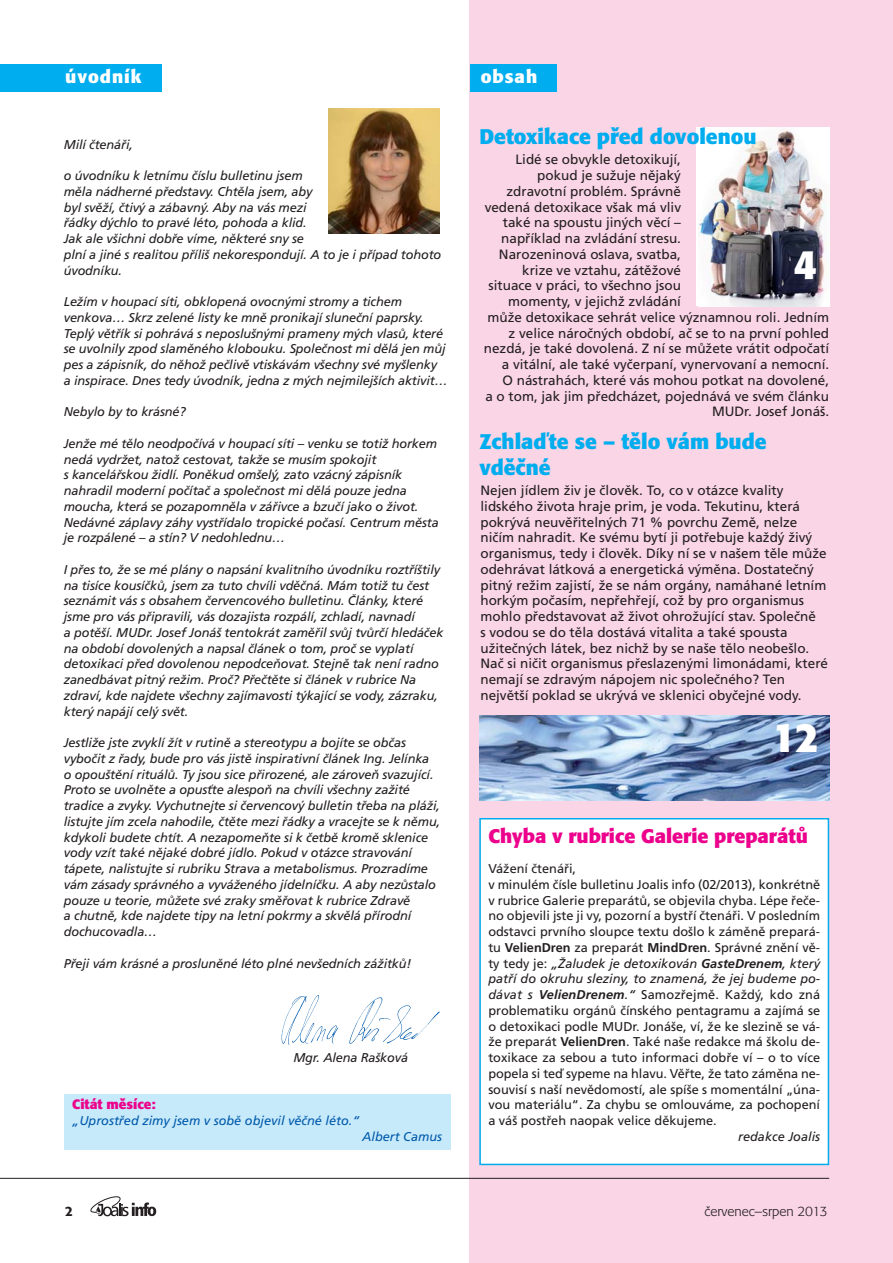
<style>
.page{position:relative;width:893px;height:1263px;background:#fff}
.page>*{position:absolute;margin:0;border:0;box-sizing:border-box;transform-origin:0 0}
.t1{font:700 40.5px "Formata CE";color:#fff}
.t2{font:700 21px/26.4px "Formata CE";color:#00adef}
.t3{font:700 19.5px "Formata CE";color:#ec008c}
.t4{font:700 18px "Formata CE";letter-spacing:.05em;color:#fff}
.t5{font:13.5px/15.8px "Frutiger CE";color:#231f20}
.t6{font:300 13.5px "Formata CE";color:#231f20}
.t7{font:700 13.5px "Formata CE";color:#ec008c}
.t8{font:500 13.5px "Formata CE";color:#231f20}
.t9{font:italic 12.75px/15.8px "Frutiger CE";letter-spacing:-.01em;color:#231f20}
.t10{font:12.75px/15.8px "Frutiger CE";color:#231f20}
.t11{font:italic 12.75px "Frutiger CE";color:#005aaa}
.s1{font-weight:700}
.s2{font-style:italic}
.s3{font-weight:700;font-style:italic}
</style>
<div class="page">
<div style="left:64px;top:1094px;width:387px;height:56px;background:#c7eafb"></div>
<div style="left:469px;top:0;width:424px;height:1263px;background:#fad5e5"></div>
<div style="left:0;top:64px;width:162px;height:28px;background:#00adef"></div>
<div style="left:470px;top:64px;width:87px;height:28px;background:#00adef"></div>
<svg style="left:90px;top:1196px;width:66px;height:20px"></svg>
<hr style="left:0;top:1178px;width:829px;height:1px;background:#231f20">
<img style="left:329px;top:108px;width:110px;height:126px">
<img style="left:281px;top:996px;width:159px;height:49px">
<img style="left:698px;top:128px;width:131px;height:178px">
<img style="left:479px;top:716px;width:350px;height:85px">
<div style="left:481px;top:819px;width:347px;height:345px;background:#fff"></div>
<div style="left:479px;top:818px;width:350px;height:347px;border:2px solid #00adef"></div>
<h3 class="t4" style="left:65px;top:68px;width:78px">úvodník</h3>
<h3 class="t4" style="left:481px;top:68px;width:58px">obsah</h3>
<p class="t9" style="left:64px;top:137px;width:71px">Milí čtenáři,</p>
<p class="t9" style="left:64px;top:169px;width:379px">o úvodníku k letnímu číslu bulletinu jsem<br>měla nádherné představy. Chtěla jsem, aby<br>byl svěží, čtivý a zábavný. Aby na vás mezi<br>řádky dýchlo to pravé léto, pohoda a klid.<br>Jak ale všichni dobře víme, některé sny se<br>plní a jiné s realitou příliš nekorespondují. A to je i případ tohoto úvodníku.</p>
<p class="t9" style="left:64px;top:295px;width:385px">Ležím v houpací síti, obklopená ovocnými stromy a tichem venkova… Skrz zelené listy ke mně pronikají sluneční paprsky.<br>Teplý větřík si pohrává s neposlušnými prameny mých vlasů, které se uvolnily zpod slaměného klobouku. Společnost mi dělá jen můj pes a zápisník, do něhož pečlivě vtiskávám všechny své myšlenky a inspirace. Dnes tedy úvodník, jedna z mých nejmilejších aktivit…</p>
<p class="t9" style="left:64px;top:405px;width:124px">Nebylo by to krásné?</p>
<p class="t9" style="left:64px;top:437px;width:377px">Jenže mé tělo neodpočívá v houpací síti – venku se totiž horkem nedá vydržet, natož cestovat, takže se musím spokojit<br>s kancelářskou židlí. Poněkud omšelý, zato vzácný zápisník nahradil moderní počítač a společnost mi dělá pouze jedna moucha, která se pozapomněla v zářivce a bzučí jako o život.<br>Nedávné záplavy záhy vystřídalo tropické počasí. Centrum města je rozpálené – a stín? V nedohlednu…</p>
<p class="t9" style="left:64px;top:563px;width:381px">I přes to, že se mé plány o napsání kvalitního úvodníku roztříštily na tisíce kousíčků, jsem za tuto chvíli vděčná. Mám totiž tu čest seznámit vás s obsahem červencového bulletinu. Články, které jsme pro vás připravili, vás dozajista rozpálí, zchladí, navnadí<br>a potěší. MUDr. Josef Jonáš tentokrát zaměřil svůj tvůrčí hledáček na období dovolených a napsal článek o tom, proč se vyplatí detoxikaci před dovolenou nepodceňovat. Stejně tak není radno zanedbávat pitný režim. Proč? Přečtěte si článek v rubrice Na zdraví, kde najdete všechny zajímavosti týkající se vody, zázraku, který napájí celý svět.</p>
<p class="t9" style="left:64px;top:736px;width:378px">Jestliže jste zvyklí žít v rutině a stereotypu a bojíte se občas vybočit z řady, bude pro vás jistě inspirativní článek Ing. Jelínka o opouštění rituálů. Ty jsou sice přirozené, ale zároveň svazující.<br>Proto se uvolněte a opusťte alespoň na chvíli všechny zažité tradice a zvyky. Vychutnejte si červencový bulletin třeba na pláži, listujte jím zcela nahodile, čtěte mezi řádky a vracejte se k němu, kdykoli budete chtít. A nezapomeňte si k četbě kromě sklenice vody vzít také nějaké dobré jídlo. Pokud v otázce stravování tápete, nalistujte si rubriku Strava a metabolismus. Prozradíme vám zásady správného a vyváženého jídelníčku. A aby nezůstalo pouze u teorie, můžete své zraky směřovat k rubrice Zdravě<br>a chutně, kde najdete tipy na letní pokrmy a skvělá přírodní dochucovadla…</p>
<p class="t9" style="left:64px;top:956px;width:349px">Přeji vám krásné a prosluněné léto plné nevšedních zážitků!</p>
<p class="t9" style="left:293px;top:1051px;width:116px">Mgr. Alena Rašková</p>
<p class="t7" style="left:72px;top:1099px;width:85px">Citát měsíce:</p>
<p class="t11" style="left:72px;top:1115px;width:289px">„Uprostřed zimy jsem v sobě objevil věčné léto.“</p>
<p class="t11" style="left:362px;top:1131px;width:81px">Albert Camus</p>
<h2 class="t2" style="left:479px;top:125px;width:279px">Detoxikace před dovolenou</h2>
<p class="t5" style="left:515px;top:153px;width:167px">Lidé se obvykle detoxikují,</p>
<p class="t5" style="left:537px;top:169px;width:145px">pokud je sužuje nějaký</p>
<p class="t5" style="left:506px;top:184px;width:176px">zdravotní problém. Správně</p>
<p class="t5" style="left:485px;top:200px;width:198px">vedená detoxikace však má vliv</p>
<p class="t5" style="left:503px;top:216px;width:180px">také na spoustu jiných věcí –</p>
<p class="t5" style="left:501px;top:232px;width:181px">například na zvládání stresu.</p>
<p class="t5" style="left:499px;top:247px;width:184px">Narozeninová oslava, svatba,</p>
<p class="t5" style="left:522px;top:263px;width:160px">krize ve vztahu, zátěžové</p>
<p class="t5" style="left:488px;top:279px;width:194px">situace v práci, to všechno jsou</p>
<p class="t5" style="left:508px;top:295px;width:174px">momenty, v jejichž zvládání</p>
<p class="t5" style="left:488px;top:310px;width:343px">může detoxikace sehrát velice významnou roli. Jedním</p>
<p class="t5" style="left:509px;top:326px;width:322px">z velice náročných období, ač se to na první pohled</p>
<p class="t5" style="left:484px;top:342px;width:347px">nezdá, je také dovolená. Z ní se můžete vrátit odpočatí</p>
<p class="t5" style="left:502px;top:358px;width:329px">a vitální, ale také vyčerpaní, vynervovaní a nemocní.</p>
<p class="t5" style="left:503px;top:373px;width:328px">O nástrahách, které vás mohou potkat na dovolené,</p>
<p class="t5" style="left:485px;top:389px;width:345px">a o tom, jak jim předcházet, pojednává ve svém článku</p>
<p class="t5" style="left:712px;top:405px;width:119px">MUDr. Josef Jonáš.</p>
<h1 class="t1" style="left:794px;top:247px;width:25px">4</h1>
<h2 class="t2" style="left:479px;top:430px;width:289px">Zchlaďte se – tělo vám bude vděčné</h2>
<p class="t5" style="left:480px;top:484px;width:349px">Nejen jídlem živ je člověk. To, co v otázce kvality lidského života hraje prim, je voda. Tekutinu, která pokrývá neuvěřitelných 71 % povrchu Země, nelze ničím nahradit. Ke svému bytí ji potřebuje každý živý organismus, tedy i člověk. Díky ní se v našem těle může odehrávat látková a energetická výměna. Dostatečný pitný režim zajistí, že se nám orgány, namáhané letním horkým počasím, nepřehřejí, což by pro organismus mohlo představovat až život ohrožující stav. Společně<br>s vodou se do těla dostává vitalita a také spousta užitečných látek, bez nichž by se naše tělo neobešlo.<br>Nač si ničit organismus přeslazenými limonádami, které nemají se zdravým nápojem nic společného? Ten největší poklad se ukrývá ve sklenici obyčejné vody.</p>
<h1 class="t1" style="left:773px;top:719px;width:48px">12</h1>
<h3 class="t3" style="left:488px;top:827px;width:321px">Chyba v rubrice Galerie preparátů</h3>
<p class="t10" style="left:488px;top:862px;width:333px">Vážení čtenáři,<br>v minulém čísle bulletinu Joalis info (02/2013), konkrétně v rubrice Galerie preparátů, se objevila chyba. Lépe řeče&shy;no objevili jste ji vy, pozorní a bystří čtenáři. V posledním odstavci prvního sloupce textu došlo k záměně prepará&shy;tu <span class="s1">VelienDren</span> za preparát <span class="s1">MindDren</span>. Správné znění vě&shy;ty tedy je: <span class="s2">„Žaludek je detoxikován</span> <span class="s3">GasteDrenem</span><span class="s2">, který patří do okruhu sleziny, to znamená, že jej budeme po&shy;dávat s</span> <span class="s3">VelienDrenem</span><span class="s2">.“</span> Samozřejmě. Každý, kdo zná problematiku orgánů čínského pentagramu a zajímá se o detoxikaci podle MUDr. Jonáše, ví, že ke slezině se vá&shy;že preparát <span class="s1">VelienDren</span>. Také naše redakce má školu de&shy;toxikace za sebou a tuto informaci dobře ví – o to více popela si teď sypeme na hlavu. Věřte, že tato záměna ne&shy;souvisí s naší nevědomostí, ale spíše s momentální „úna&shy;vou materiálu“. Za chybu se omlouváme, za pochopení a váš postřeh naopak velice děkujeme.</p>
<p class="t9" style="left:738px;top:1130px;width:84px">redakce Joalis</p>
<p class="t8" style="left:65px;top:1205px;width:9px">2</p>
<p class="t6" style="left:704px;top:1205px;width:125px">červenec–srpen 2013</p>
</div>
